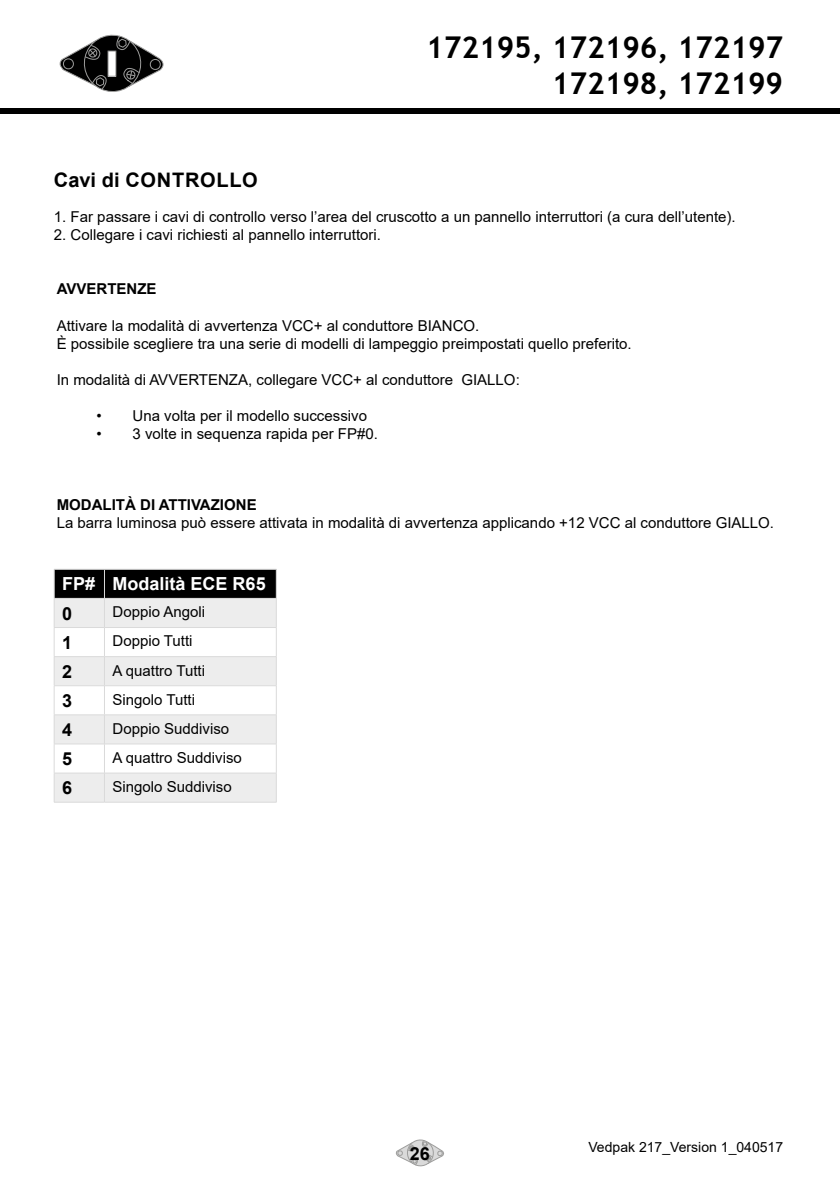
<style>
.page{position:relative;width:840px;height:1191px;background:#fff}
.page>*{position:absolute;margin:0;border:0;box-sizing:border-box;transform-origin:0 0}
.t1{font:700 30px/36px "Trebuchet MS";color:#000;text-align:right}
.t2{font:700 20px "Arial";letter-spacing:.035em;color:#000}
.t3{font:700 18px "Arial";color:#fff}
.t4{font:700 18px "Arial";color:#000}
.t5{font:15px/18px "Arial";color:#000}
.t6{font:700 15px "Arial";color:#000}
.t7{font:14px "Arial";color:#000}
</style>
<div class="page">
<div style="left:0;top:108px;width:839px;height:5px;background:#000"></div>
<svg style="left:59px;top:34px;width:105px;height:58px"></svg>
<div style="left:108px;top:51px;width:8px;height:25px;background:#fff"></div>
<div style="left:108px;top:51px;width:8px;height:26px;border:1px solid #9d9d9c"></div>
<svg style="left:395px;top:1139px;width:49px;height:28px"></svg>
<svg style="left:54px;top:569px;width:223px;height:233px"></svg>
<hr style="left:54px;top:802px;width:50px;height:1px;background:#dadada">
<hr style="left:104px;top:802px;width:172px;height:1px;background:#dadada">
<h1 class="t1" style="left:426px;top:29px;width:358px">172195, 172196, 172197<br>172198, 172199</h1>
<h2 class="t2" style="left:54px;top:166px;width:205px">Cavi di CONTROLLO</h2>
<p class="t5" style="left:54px;top:207px;width:683px">1. Far passare i cavi di controllo verso l’area del cruscotto a un pannello interruttori (a cura dell’utente).</p>
<p class="t5" style="left:54px;top:225px;width:328px">2. Collegare i cavi richiesti al pannello interruttori.</p>
<p class="t6" style="left:57px;top:279px;width:101px">AVVERTENZE</p>
<p class="t5" style="left:57px;top:316px;width:576px">Attivare la modalità di avvertenza VCC+ al conduttore BIANCO.<br>È possibile scegliere tra una serie di modelli di lampeggio preimpostati quello preferito.</p>
<p class="t5" style="left:57px;top:370px;width:464px">In modalità di AVVERTENZA, collegare VCC+ al conduttore GIALLO:</p>
<p class="t5" style="left:96px;top:406px;width:272px">• Una volta per il modello successivo</p>
<p class="t5" style="left:96px;top:424px;width:283px">• 3 volte in sequenza rapida per FP#0.</p>
<p class="t6" style="left:57px;top:494px;width:201px">MODALITÀ DI ATTIVAZIONE</p>
<p class="t5" style="left:57px;top:513px;width:718px">La barra luminosa può essere attivata in modalità di avvertenza applicando +12 VCC al conduttore GIALLO.</p>
<p class="t3" style="left:62px;top:571px;width:205px">FP# Modalità ECE R65</p>
<p class="t4" style="left:62px;top:600px;width:12px">0</p>
<p class="t5" style="left:112px;top:603px;width:94px">Doppio Angoli</p>
<p class="t4" style="left:62px;top:629px;width:12px">1</p>
<p class="t5" style="left:112px;top:632px;width:82px">Doppio Tutti</p>
<p class="t4" style="left:62px;top:658px;width:12px">2</p>
<p class="t5" style="left:112px;top:661px;width:94px">A quattro Tutti</p>
<p class="t4" style="left:62px;top:688px;width:12px">3</p>
<p class="t5" style="left:112px;top:690px;width:84px">Singolo Tutti</p>
<p class="t4" style="left:62px;top:717px;width:12px">4</p>
<p class="t5" style="left:112px;top:719px;width:118px">Doppio Suddiviso</p>
<p class="t4" style="left:62px;top:746px;width:12px">5</p>
<p class="t5" style="left:112px;top:748px;width:131px">A quattro Suddiviso</p>
<p class="t4" style="left:62px;top:775px;width:12px">6</p>
<p class="t5" style="left:112px;top:777px;width:121px">Singolo Suddiviso</p>
<p class="t4" style="left:410px;top:1141px;width:22px">26</p>
<p class="t7" style="left:588px;top:1137px;width:196px">Vedpak 217_Version 1_040517</p>
</div>
